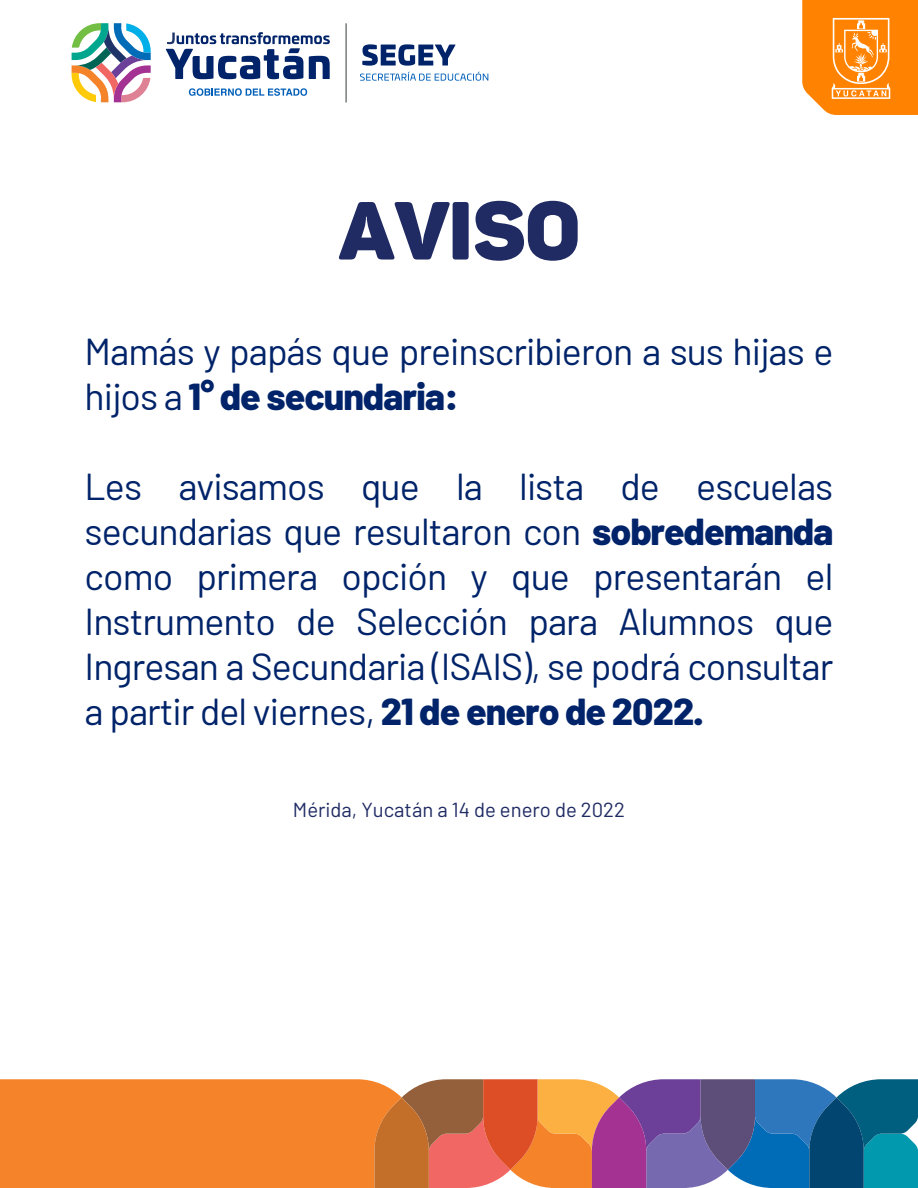
<style>
.page{position:relative;width:918px;height:1188px;background:#fff}
.page>*{position:absolute;margin:0;border:0;box-sizing:border-box;transform-origin:0 0}
.t1{font:900 81px "Panton";color:#202b64}
.t2{font:37.5px/45px "Barlow";letter-spacing:-.025em;color:#002369}
.t3{font:20.25px "Barlow";color:#202b64}
.s1{font-weight:800}
</style>
<div class="page">
<svg style="left:802px;top:0;width:116px;height:115px;background:#ff9120"></svg>
<div style="left:0;top:1079px;width:374px;height:109px;background:#f5832a"></div>
<svg style="left:374px;top:1079px;width:544px;height:109px;background:#856d77"></svg>
<svg style="left:72px;top:23px;width:79px;height:79px"></svg>
<svg style="left:166px;top:32px;width:164px;height:47px"></svg>
<hr style="left:346px;top:23px;width:1px;height:80px;background:#444c4d">
<svg style="left:360px;top:72px;width:128px;height:9px"></svg>
<svg style="left:362px;top:44px;width:94px;height:22px"></svg>
<svg style="left:189px;top:88px;width:118px;height:8px"></svg>
<h1 class="t1" style="left:338px;top:179px;width:244px">AVISO</h1>
<p class="t2" style="left:85px;top:328px;width:750px">Mamás y papás que preinscribieron a sus hijas e hijos a <span class="s1">1° de secundaria:</span></p>
<p class="t2" style="left:85px;top:463px;width:750px;text-align:justify">Les avisamos que la lista de escuelas secundarias que resultaron con <span class="s1">sobredemanda </span>como primera opción y que presentarán el Instrumento de Selección para Alumnos que Ingresan a Secundaria (ISAIS), se podrá consultar a partir del viernes, <span class="s1">21 de enero de 2022.</span></p>
<p class="t3" style="left:293px;top:797px;width:334px">Mérida, Yucatán a 14 de enero de 2022</p>
</div>
